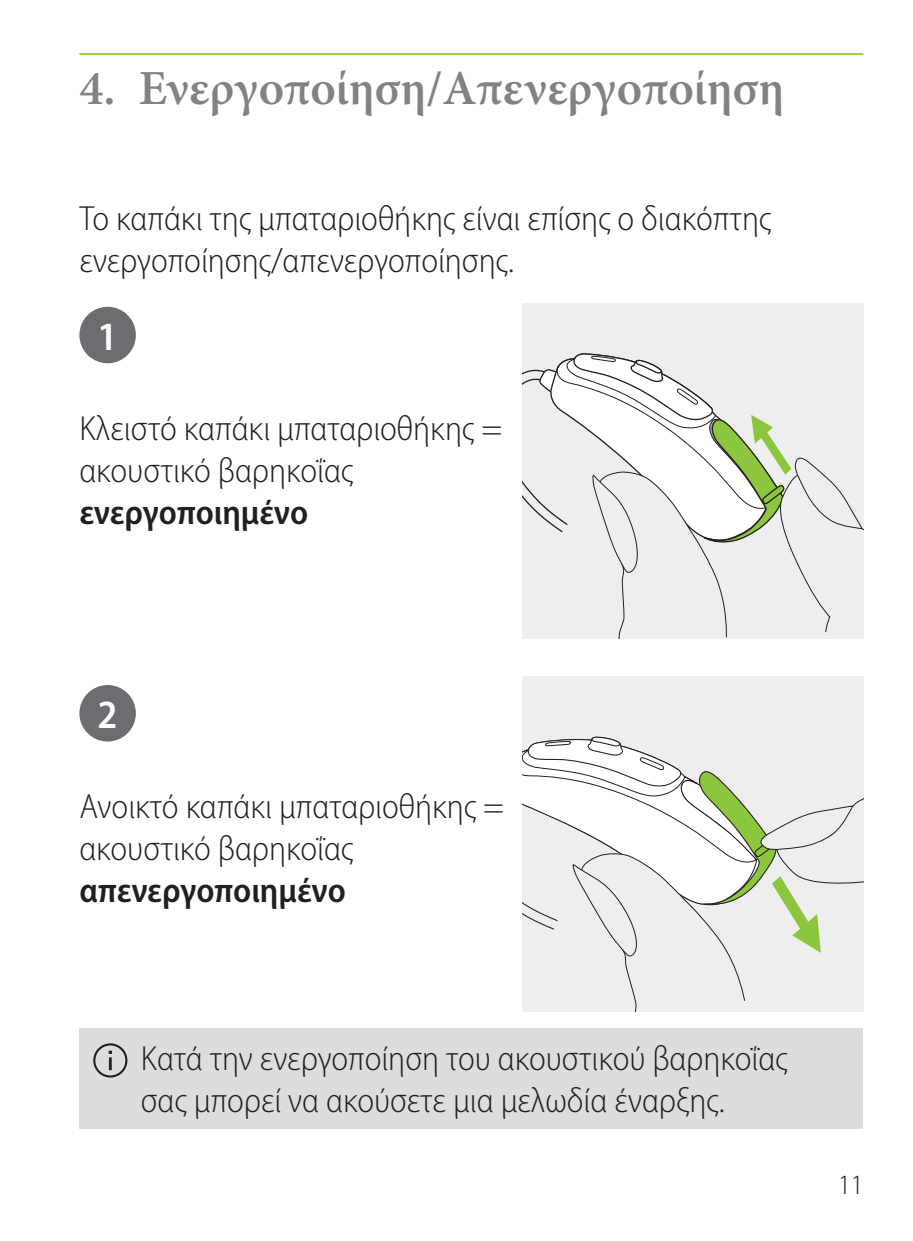
<style>
.page{position:relative;width:913px;height:1241px;background:#fff}
.page>*{position:absolute;margin:0;border:0;box-sizing:border-box;transform-origin:0 0}
.t1{font:600 49px "Minion Pro";color:#808285}
.t2{font:600 semi-condensed 40.25px "Myriad Pro";color:#fff}
.t3{font:300 semi-condensed 35px/42px "Myriad Pro";color:#231f20}
.t4{font:600 semi-condensed 35px "Myriad Pro";color:#231f20}
.t5{font:300 semi-condensed 28px "Myriad Pro";color:#231f20}
</style>
<div class="page">
<div style="left:79px;top:1027px;width:784px;height:101px;background:#dcdddf"></div>
<hr style="left:79px;top:53px;width:784px;height:2px;background:#8bc63e">
<div style="left:79px;top:307px;width:57px;height:56px;background:#6c6d70;border-radius:50%"></div>
<div style="left:79px;top:685px;width:57px;height:56px;background:#6c6d70;border-radius:50%"></div>
<svg style="left:522px;top:676px;width:341px;height:335px"></svg>
<div style="left:522px;top:303px;width:341px;height:335px;background:#eeeeef"></div>
<svg style="left:522px;top:353px;width:341px;height:285px"></svg>
<svg style="left:93px;top:1043px;width:34px;height:34px"></svg>
<h1 class="t1" style="left:79px;top:54px;width:706px">4. Ενεργοποίηση/Απενεργοποίηση</h1>
<p class="t3" style="left:79px;top:198px;width:693px">Το καπάκι της μπαταριοθήκης είναι επίσης ο διακόπτης ενεργοποίησης/απενεργοποίησης.</p>
<p class="t2" style="left:98px;top:314px;width:22px">1</p>
<p class="t3" style="left:79px;top:408px;width:424px">Κλειστό καπάκι μπαταριοθήκης = ακουστικό βαρηκοΐας</p>
<p class="t4" style="left:79px;top:492px;width:230px">ενεργοποιημένο</p>
<p class="t2" style="left:98px;top:692px;width:22px">2</p>
<p class="t3" style="left:79px;top:786px;width:426px">Ανοικτό καπάκι μπαταριοθήκης = ακουστικό βαρηκοΐας</p>
<p class="t4" style="left:79px;top:870px;width:268px">απενεργοποιημένο</p>
<p class="t3" style="left:141px;top:1038px;width:648px">Κατά την ενεργοποίηση του ακουστικού βαρηκοΐας σας μπορεί να ακούσετε μια μελωδία έναρξης.</p>
<p class="t5" style="left:838px;top:1169px;width:27px">11</p>
</div>
